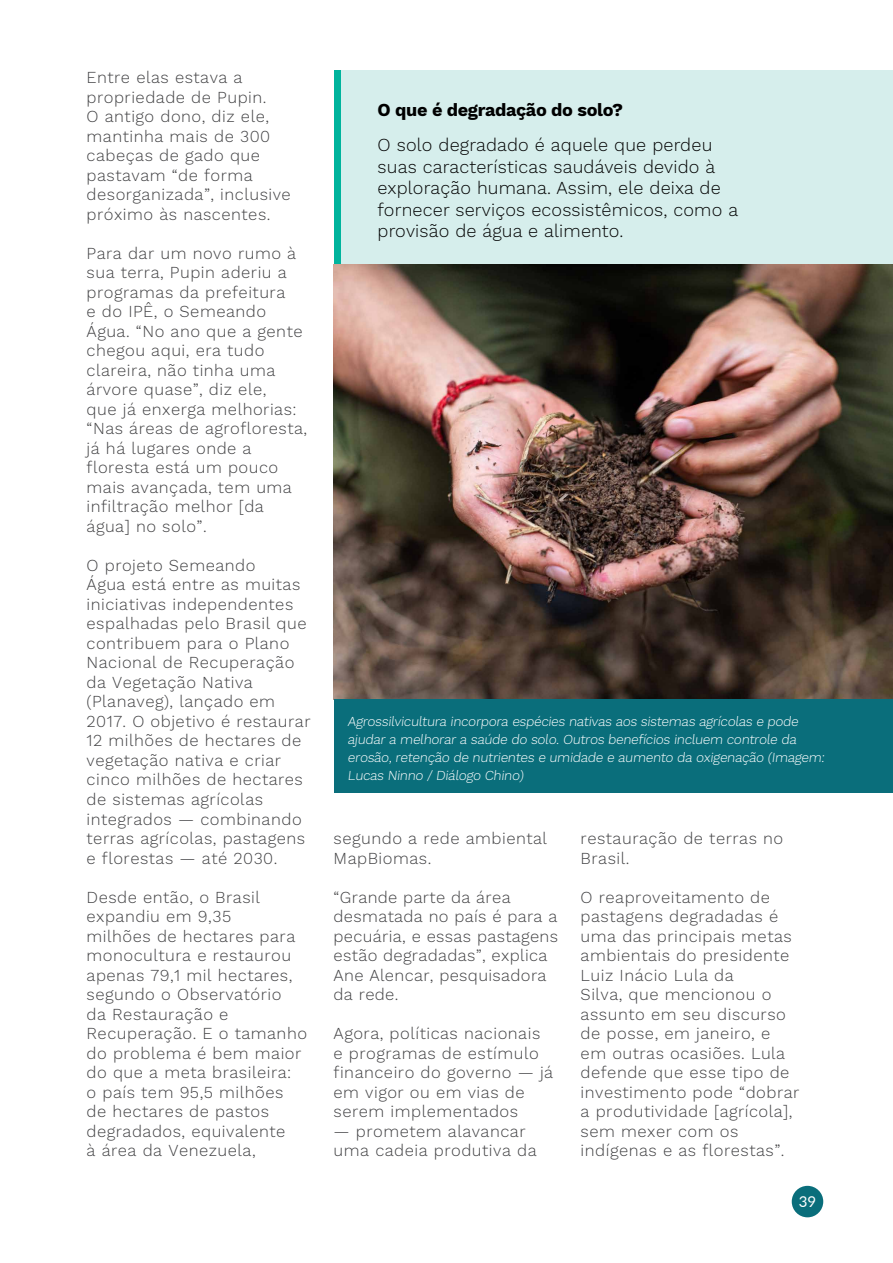
<style>
.page{position:relative;width:893px;height:1263px;background:#fff}
.page>*{position:absolute;margin:0;border:0;box-sizing:border-box;transform-origin:0 0}
.t1{font:300 18px/21.6px "Work Sans";letter-spacing:.01em;color:#000}
.t2{font:700 18px "Work Sans";letter-spacing:-.02em;color:#000}
.t3{font:300 16.5px/19.5px "Work Sans";letter-spacing:.03em;color:#404042}
.t4{font:15px "Lato";color:#fff}
.t5{font:300 13.5px/18px "Work Sans";color:#fff}
</style>
<div class="page">
<div style="left:792px;top:1186px;width:31px;height:31px;background:#0a6e7b;border-radius:50%"></div>
<hr style="left:0;top:0;width:1px;height:1078px;background:#000">
<div style="left:334px;top:70px;width:559px;height:194px;background:#d6eeec"></div>
<div style="left:334px;top:70px;width:6px;height:194px;background:#00b49d"></div>
<img style="left:334px;top:264px;width:559px;height:436px">
<div style="left:334px;top:700px;width:559px;height:93px;background:#0a6e7b"></div>
<p class="t3" style="left:87px;top:69px;width:206px">Entre elas estava a propriedade de Pupin.<br>O antigo dono, diz ele, mantinha mais de 300 cabeças de gado que pastavam “de forma desorganizada”, inclusive próximo às nascentes.</p>
<p class="t3" style="left:87px;top:244px;width:222px">Para dar um novo rumo à sua terra, Pupin aderiu a programas da prefeitura<br>e do IPÊ, o Semeando<br>Água. “No ano que a gente chegou aqui, era tudo clareira, não tinha uma árvore quase”, diz ele,<br>que já enxerga melhorias: “Nas áreas de agrofloresta, já há lugares onde a floresta está um pouco mais avançada, tem uma infiltração melhor [da água] no solo”.</p>
<p class="t3" style="left:87px;top:556px;width:225px">O projeto Semeando<br>Água está entre as muitas iniciativas independentes espalhadas pelo Brasil que contribuem para o Plano<br>Nacional de Recuperação da Vegetação Nativa (Planaveg), lançado em<br>2017. O objetivo é restaurar<br>12 milhões de hectares de vegetação nativa e criar cinco milhões de hectares de sistemas agrícolas integrados — combinando terras agrícolas, pastagens e florestas — até 2030.</p>
<p class="t3" style="left:87px;top:888px;width:222px">Desde então, o Brasil expandiu em 9,35<br>milhões de hectares para monocultura e restaurou apenas 79,1 mil hectares, segundo o Observatório<br>da Restauração e<br>Recuperação. E o tamanho do problema é bem maior do que a meta brasileira:<br>o país tem 95,5 milhões de hectares de pastos degradados, equivalente<br>à área da Venezuela,</p>
<p class="t2" style="left:378px;top:100px;width:247px">O que é degradação do solo?</p>
<p class="t1" style="left:378px;top:135px;width:362px">O solo degradado é aquele que perdeu suas características saudáveis devido à exploração humana. Assim, ele deixa de fornecer serviços ecossistêmicos, como a provisão de água e alimento.</p>
<p class="t5" style="left:348px;top:713px;width:480px">Agrossilvicultura incorpora espécies nativas aos sistemas agrícolas e pode ajudar a melhorar a saúde do solo. Outros benefícios incluem controle da erosão, retenção de nutrientes e umidade e aumento da oxigenação (Imagem:<br>Lucas Ninno / Diálogo Chino)</p>
<p class="t3" style="left:334px;top:829px;width:215px">segundo a rede ambiental<br>MapBiomas.</p>
<p class="t3" style="left:334px;top:888px;width:226px">“Grande parte da área desmatada no país é para a pecuária, e essas pastagens estão degradadas”, explica<br>Ane Alencar, pesquisadora da rede.</p>
<p class="t3" style="left:334px;top:1024px;width:221px">Agora, políticas nacionais e programas de estímulo financeiro do governo — já em vigor ou em vias de serem implementados</p>
<p class="t3" style="left:334px;top:1122px;width:205px">— prometem alavancar uma cadeia produtiva da</p>
<p class="t3" style="left:581px;top:829px;width:204px">restauração de terras no<br>Brasil.</p>
<p class="t3" style="left:581px;top:888px;width:220px">O reaproveitamento de pastagens degradadas é uma das principais metas ambientais do presidente<br>Luiz Inácio Lula da<br>Silva, que mencionou o assunto em seu discurso de posse, em janeiro, e em outras ocasiões. Lula defende que esse tipo de investimento pode “dobrar a produtividade [agrícola], sem mexer com os indígenas e as florestas”.</p>
<p class="t4" style="left:799px;top:1190px;width:19px">39</p>
</div>
